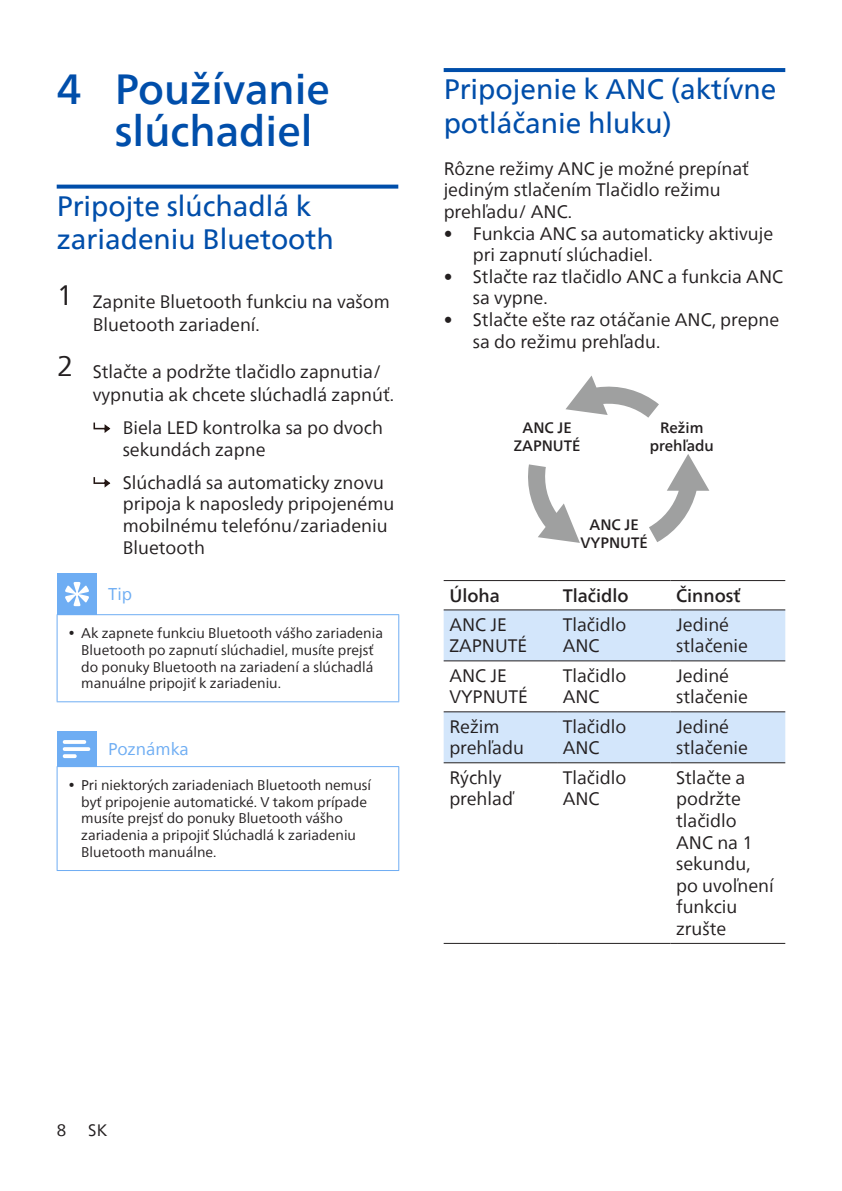
<style>
.page{position:relative;width:842px;height:1191px;background:#fff}
.page>*{position:absolute;margin:0;border:0;box-sizing:border-box;transform-origin:0 0}
.t1{font:500 42px/42px "Neue Frutiger World";color:#004eaa}
.Tittle_2{font:28px/33.6px "Neue Frutiger World";color:#004eaa}
.t2{font:18px/21.6px "Neue Frutiger World";color:#231f20}
.t3{font:500 18px "Neue Frutiger World";color:#231f20}
.t4{font:17px "Neue Frutiger World";color:#6eadf3}
.t5{font:16.4px "Neue Frutiger World";color:#231f20}
.t6{font:500 15px/18px "Neue Frutiger World";color:#231f20;text-align:center}
.t7{font:14px/16.8px "Neue Frutiger World";color:#231f20}
.s1{font-size:28px}
</style>
<div class="page">
<svg style="left:57px;top:185px;width:341px;height:4px"></svg>
<svg style="left:93px;top:422px;width:17px;height:11px"></svg>
<svg style="left:93px;top:477px;width:17px;height:10px"></svg>
<div style="left:57px;top:573px;width:40px;height:41px;background:#6eadf3"></div>
<hr style="left:57px;top:614px;width:40px;height:1px;background:#6eadf3">
<hr style="left:57px;top:615px;width:1px;height:86px;background:#6eadf3">
<hr style="left:97px;top:614px;width:302px;height:1px;background:#6eadf3">
<hr style="left:398px;top:615px;width:1px;height:86px;background:#6eadf3">
<hr style="left:57px;top:701px;width:40px;height:1px;background:#6eadf3">
<hr style="left:97px;top:701px;width:302px;height:1px;background:#6eadf3">
<svg style="left:65px;top:582px;width:24px;height:24px"></svg>
<div style="left:57px;top:731px;width:40px;height:35px;background:#6eadf3"></div>
<hr style="left:57px;top:766px;width:40px;height:1px;background:#6eadf3">
<hr style="left:57px;top:767px;width:1px;height:103px;background:#6eadf3">
<hr style="left:97px;top:766px;width:302px;height:1px;background:#6eadf3">
<hr style="left:398px;top:767px;width:1px;height:103px;background:#6eadf3">
<hr style="left:57px;top:870px;width:40px;height:1px;background:#6eadf3">
<hr style="left:97px;top:870px;width:302px;height:1px;background:#6eadf3">
<svg style="left:63px;top:740px;width:27px;height:18px"></svg>
<svg style="left:444px;top:68px;width:341px;height:4px"></svg>
<svg style="left:649px;top:454px;width:60px;height:88px"></svg>
<svg style="left:565px;top:375px;width:94px;height:43px"></svg>
<svg style="left:528px;top:464px;width:52px;height:79px"></svg>
<svg style="left:444px;top:610px;width:341px;height:152px;fill:#d3e6fb"></svg>
<hr style="left:444px;top:580px;width:113px;height:1px;background:#231f20">
<hr style="left:557px;top:580px;width:113px;height:1px;background:#231f20">
<hr style="left:670px;top:580px;width:115px;height:1px;background:#231f20">
<hr style="left:444px;top:609px;width:113px;height:1px;background:#231f20">
<hr style="left:557px;top:609px;width:113px;height:1px;background:#231f20">
<hr style="left:670px;top:609px;width:115px;height:1px;background:#231f20">
<hr style="left:444px;top:660px;width:113px;height:1px;background:#231f20">
<hr style="left:557px;top:660px;width:113px;height:1px;background:#231f20">
<hr style="left:670px;top:660px;width:115px;height:1px;background:#231f20">
<hr style="left:444px;top:711px;width:113px;height:1px;background:#231f20">
<hr style="left:557px;top:711px;width:113px;height:1px;background:#231f20">
<hr style="left:670px;top:711px;width:115px;height:1px;background:#231f20">
<hr style="left:444px;top:762px;width:113px;height:1px;background:#231f20">
<hr style="left:557px;top:762px;width:113px;height:1px;background:#231f20">
<hr style="left:670px;top:762px;width:115px;height:1px;background:#231f20">
<hr style="left:444px;top:943px;width:113px;height:1px;background:#231f20">
<hr style="left:557px;top:943px;width:113px;height:1px;background:#231f20">
<hr style="left:670px;top:943px;width:115px;height:1px;background:#231f20">
<p class="t1" style="left:115px;top:68px;width:217px;text-indent:-58px">4 Používanie slúchadiel</p>
<p class="Tittle_2" style="left:57px;top:189px;width:279px">Pripojte slúchadlá k zariadeniu Bluetooth</p>
<p class="t2" style="left:93px;top:290px;width:299px;line-height:23px;text-indent:-36px"><span class="s1">1</span> Zapnite Bluetooth funkciu na vašom<br>Bluetooth zariadení.</p>
<p class="t2" style="left:93px;top:361px;width:303px;line-height:23px;text-indent:-36px"><span class="s1">2</span> Stlačte a podržte tlačidlo zapnutia/ vypnutia ak chcete slúchadlá zapnúť.</p>
<p class="t2" style="left:123px;top:417px;width:262px">Biela LED kontrolka sa po dvoch sekundách zapne</p>
<p class="t2" style="left:123px;top:472px;width:273px">Slúchadlá sa automaticky znovu pripoja k naposledy pripojenému mobilnému telefónu/zariadeniu<br>Bluetooth</p>
<p class="t4" style="left:108px;top:581px;width:25px">Tip</p>
<p class="t7" style="left:81px;top:625px;width:303px">Ak zapnete funkciu Bluetooth vášho zariadenia Bluetooth po zapnutí slúchadiel, musíte prejsť do ponuky Bluetooth na zariadení a slúchadlá manuálne pripojiť k zariadeniu.</p>
<p class="t4" style="left:108px;top:735px;width:82px">Poznámka</p>
<p class="t7" style="left:81px;top:776px;width:291px">Pri niektorých zariadeniach Bluetooth nemusí byť pripojenie automatické. V takom prípade musíte prejsť do ponuky Bluetooth vášho zariadenia a pripojiť Slúchadlá k zariadeniu Bluetooth manuálne.</p>
<p class="Tittle_2" style="left:444px;top:73px;width:334px">Pripojenie k ANC (aktívne potláčanie hluku)</p>
<p class="t2" style="left:444px;top:158px;width:307px">Rôzne režimy ANC je možné prepínať jediným stlačením Tlačidlo režimu prehľadu/ ANC.</p>
<p class="t2" style="left:473px;top:223px;width:302px;text-indent:-29px">• Funkcia ANC sa automaticky aktivuje pri zapnutí slúchadiel.</p>
<p class="t2" style="left:473px;top:266px;width:312px;text-indent:-29px">• Stlačte raz tlačidlo ANC a funkcia ANC sa vypne.</p>
<p class="t2" style="left:473px;top:309px;width:308px;text-indent:-29px">• Stlačte ešte raz otáčanie ANC, prepne sa do režimu prehľadu.</p>
<p class="t6" style="left:514px;top:419px;width:68px">ANC JE<br>ZAPNUTÉ</p>
<p class="t6" style="left:650px;top:419px;width:66px">Režim prehľadu</p>
<p class="t6" style="left:580px;top:516px;width:69px">ANC JE<br>VYPNUTÉ</p>
<p class="t3" style="left:449px;top:580px;width:52px">Úloha</p>
<p class="t3" style="left:563px;top:580px;width:67px">Tlačidlo</p>
<p class="t3" style="left:676px;top:580px;width:66px">Činnosť</p>
<p class="t2" style="left:449px;top:614px;width:79px">ANC JE<br>ZAPNUTÉ</p>
<p class="t2" style="left:563px;top:614px;width:65px">Tlačidlo<br>ANC</p>
<p class="t2" style="left:676px;top:614px;width:73px">Jediné stlačenie</p>
<p class="t2" style="left:449px;top:665px;width:80px">ANC JE<br>VYPNUTÉ</p>
<p class="t2" style="left:563px;top:665px;width:65px">Tlačidlo<br>ANC</p>
<p class="t2" style="left:676px;top:665px;width:73px">Jediné stlačenie</p>
<p class="t2" style="left:449px;top:716px;width:76px">Režim prehľadu</p>
<p class="t2" style="left:563px;top:716px;width:65px">Tlačidlo<br>ANC</p>
<p class="t2" style="left:676px;top:716px;width:73px">Jediné stlačenie</p>
<p class="t2" style="left:449px;top:767px;width:65px">Rýchly prehlaď</p>
<p class="t2" style="left:563px;top:767px;width:65px">Tlačidlo<br>ANC</p>
<p class="t2" style="left:676px;top:767px;width:99px">Stlačte a podržte tlačidlo<br>ANC na 1 sekundu, po uvoľnení funkciu zrušte</p>
<p class="t5" style="left:57px;top:1117px;width:11px">8</p>
<p class="t5" style="left:88px;top:1117px;width:20px">SK</p>
</div>
